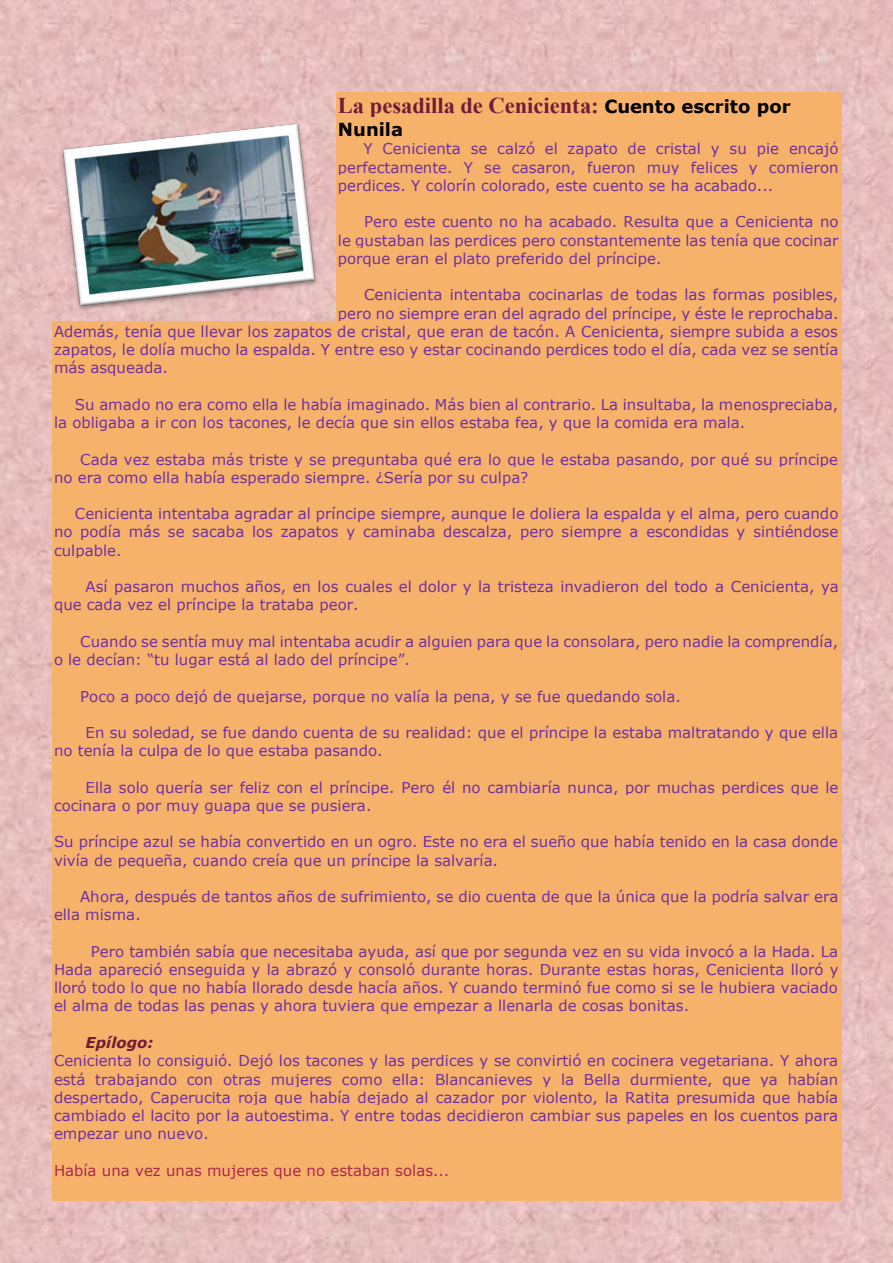
<style>
.page{position:relative;width:893px;height:1263px;background:#e5bdbe}
.page>*{position:absolute;margin:0;border:0;box-sizing:border-box;transform-origin:0 0}
.t1{font:700 22.5px "Times New Roman";color:#731a36}
.t2{font:700 18px "Verdana";color:#000}
.t3{font:15px/18.1px "Verdana";color:#7030a0}
.t4{font:15px "Verdana";color:#ad2750}
.t5{font:italic 700 15px "Verdana";color:#731a36}
.s1{font-family:"Verdana";font-size:18px;color:#000}
</style>
<div class="page">
<div style="left:336px;top:92px;width:505px;height:26px;background:#f6b26b"></div>
<div style="left:336px;top:118px;width:505px;height:21px;background:#f6b26b"></div>
<div style="left:336px;top:139px;width:505px;height:19px;background:#f6b26b"></div>
<div style="left:336px;top:158px;width:505px;height:18px;background:#f6b26b"></div>
<div style="left:336px;top:176px;width:505px;height:18px;background:#f6b26b"></div>
<div style="left:336px;top:194px;width:505px;height:18px;background:#f6b26b"></div>
<div style="left:336px;top:212px;width:505px;height:19px;background:#f6b26b"></div>
<div style="left:336px;top:231px;width:505px;height:18px;background:#f6b26b"></div>
<div style="left:336px;top:249px;width:505px;height:18px;background:#f6b26b"></div>
<div style="left:336px;top:267px;width:505px;height:18px;background:#f6b26b"></div>
<div style="left:336px;top:285px;width:505px;height:19px;background:#f6b26b"></div>
<div style="left:336px;top:304px;width:505px;height:18px;background:#f6b26b"></div>
<div style="left:52px;top:322px;width:789px;height:18px;background:#f6b26b"></div>
<div style="left:52px;top:340px;width:789px;height:18px;background:#f6b26b"></div>
<div style="left:52px;top:358px;width:789px;height:18px;background:#f6b26b"></div>
<div style="left:52px;top:376px;width:789px;height:19px;background:#f6b26b"></div>
<div style="left:52px;top:395px;width:789px;height:18px;background:#f6b26b"></div>
<div style="left:52px;top:413px;width:789px;height:18px;background:#f6b26b"></div>
<div style="left:52px;top:431px;width:789px;height:18px;background:#f6b26b"></div>
<div style="left:52px;top:449px;width:789px;height:19px;background:#f6b26b"></div>
<div style="left:52px;top:468px;width:789px;height:18px;background:#f6b26b"></div>
<div style="left:52px;top:486px;width:789px;height:18px;background:#f6b26b"></div>
<div style="left:52px;top:504px;width:789px;height:18px;background:#f6b26b"></div>
<div style="left:52px;top:522px;width:789px;height:18px;background:#f6b26b"></div>
<div style="left:52px;top:540px;width:789px;height:19px;background:#f6b26b"></div>
<div style="left:52px;top:559px;width:789px;height:18px;background:#f6b26b"></div>
<div style="left:52px;top:577px;width:789px;height:18px;background:#f6b26b"></div>
<div style="left:52px;top:595px;width:789px;height:19px;background:#f6b26b"></div>
<div style="left:52px;top:614px;width:789px;height:18px;background:#f6b26b"></div>
<div style="left:52px;top:632px;width:789px;height:18px;background:#f6b26b"></div>
<div style="left:52px;top:650px;width:789px;height:18px;background:#f6b26b"></div>
<div style="left:52px;top:668px;width:789px;height:18px;background:#f6b26b"></div>
<div style="left:52px;top:686px;width:789px;height:19px;background:#f6b26b"></div>
<div style="left:52px;top:705px;width:789px;height:18px;background:#f6b26b"></div>
<div style="left:52px;top:723px;width:789px;height:18px;background:#f6b26b"></div>
<div style="left:52px;top:741px;width:789px;height:18px;background:#f6b26b"></div>
<div style="left:52px;top:759px;width:789px;height:19px;background:#f6b26b"></div>
<div style="left:52px;top:778px;width:789px;height:18px;background:#f6b26b"></div>
<div style="left:52px;top:796px;width:789px;height:18px;background:#f6b26b"></div>
<div style="left:52px;top:814px;width:789px;height:18px;background:#f6b26b"></div>
<div style="left:52px;top:832px;width:789px;height:18px;background:#f6b26b"></div>
<div style="left:52px;top:850px;width:789px;height:19px;background:#f6b26b"></div>
<div style="left:52px;top:869px;width:789px;height:18px;background:#f6b26b"></div>
<div style="left:52px;top:887px;width:789px;height:18px;background:#f6b26b"></div>
<div style="left:52px;top:905px;width:789px;height:18px;background:#f6b26b"></div>
<div style="left:52px;top:923px;width:789px;height:19px;background:#f6b26b"></div>
<div style="left:52px;top:942px;width:789px;height:18px;background:#f6b26b"></div>
<div style="left:52px;top:960px;width:789px;height:18px;background:#f6b26b"></div>
<div style="left:52px;top:978px;width:789px;height:18px;background:#f6b26b"></div>
<div style="left:52px;top:996px;width:789px;height:19px;background:#f6b26b"></div>
<div style="left:52px;top:1015px;width:789px;height:18px;background:#f6b26b"></div>
<div style="left:52px;top:1033px;width:789px;height:18px;background:#f6b26b"></div>
<div style="left:52px;top:1051px;width:789px;height:18px;background:#f6b26b"></div>
<div style="left:52px;top:1069px;width:789px;height:19px;background:#f6b26b"></div>
<div style="left:52px;top:1088px;width:789px;height:18px;background:#f6b26b"></div>
<div style="left:52px;top:1106px;width:789px;height:18px;background:#f6b26b"></div>
<div style="left:52px;top:1124px;width:789px;height:18px;background:#f6b26b"></div>
<div style="left:52px;top:1142px;width:789px;height:18px;background:#f6b26b"></div>
<div style="left:52px;top:1160px;width:789px;height:19px;background:#f6b26b"></div>
<div style="left:52px;top:1179px;width:789px;height:22px;background:#f6b26b"></div>
<img style="left:57px;top:120px;width:265px;height:195px">
<h1 class="t1" style="left:338px;top:89px;width:454px">La pesadilla de Cenicienta: <span class="s1">Cuento escrito por</span></h1>
<p class="t2" style="left:338px;top:116px;width:67px">Nunila</p>
<p class="t3" style="left:338px;top:140px;width:502px;text-align:justify;text-indent:26px">Y Cenicienta se calzó el zapato de cristal y su pie encajó perfectamente. Y se casaron, fueron muy felices y comieron perdices. Y colorín colorado, este cuento se ha acabado...</p>
<p class="t3" style="left:338px;top:213px;width:502px;text-align:justify;text-indent:26px">Pero este cuento no ha acabado. Resulta que a Cenicienta no le gustaban las perdices pero constantemente las tenía que cocinar porque eran el plato preferido del príncipe.</p>
<p class="t3" style="left:364px;top:286px;width:476px">Cenicienta intentaba cocinarlas de todas las formas posibles,</p>
<p class="t3" style="left:338px;top:304px;width:502px">pero no siempre eran del agrado del príncipe, y éste le reprochaba.</p>
<p class="t3" style="left:54px;top:322px;width:786px">Además, tenía que llevar los zapatos de cristal, que eran de tacón. A Cenicienta, siempre subida a esos</p>
<p class="t3" style="left:54px;top:340px;width:786px">zapatos, le dolía mucho la espalda. Y entre eso y estar cocinando perdices todo el día, cada vez se sentía</p>
<p class="t3" style="left:54px;top:359px;width:115px">más asqueada.</p>
<p class="t3" style="left:54px;top:395px;width:786px;text-indent:21px">Su amado no era como ella le había imaginado. Más bien al contrario. La insultaba, la menospreciaba, la obligaba a ir con los tacones, le decía que sin ellos estaba fea, y que la comida era mala.</p>
<p class="t3" style="left:54px;top:450px;width:786px;text-indent:26px">Cada vez estaba más triste y se preguntaba qué era lo que le estaba pasando, por qué su príncipe no era como ella había esperado siempre. ¿Sería por su culpa?</p>
<p class="t3" style="left:54px;top:505px;width:786px;text-align:justify;text-indent:21px">Cenicienta intentaba agradar al príncipe siempre, aunque le doliera la espalda y el alma, pero cuando no podía más se sacaba los zapatos y caminaba descalza, pero siempre a escondidas y sintiéndose culpable.</p>
<p class="t3" style="left:54px;top:577px;width:786px;text-indent:31px">Así pasaron muchos años, en los cuales el dolor y la tristeza invadieron del todo a Cenicienta, ya que cada vez el príncipe la trataba peor.</p>
<p class="t3" style="left:54px;top:632px;width:786px;text-indent:26px">Cuando se sentía muy mal intentaba acudir a alguien para que la consolara, pero nadie la comprendía, o le decían: “tu lugar está al lado del príncipe”.</p>
<p class="t3" style="left:80px;top:687px;width:602px">Poco a poco dejó de quejarse, porque no valía la pena, y se fue quedando sola.</p>
<p class="t3" style="left:54px;top:723px;width:786px;text-indent:31px">En su soledad, se fue dando cuenta de su realidad: que el príncipe la estaba maltratando y que ella no tenía la culpa de lo que estaba pasando.</p>
<p class="t3" style="left:54px;top:778px;width:786px;text-indent:31px">Ella solo quería ser feliz con el príncipe. Pero él no cambiaría nunca, por muchas perdices que le cocinara o por muy guapa que se pusiera.</p>
<p class="t3" style="left:54px;top:833px;width:786px">Su príncipe azul se había convertido en un ogro. Este no era el sueño que había tenido en la casa donde vivía de pequeña, cuando creía que un príncipe la salvaría.</p>
<p class="t3" style="left:54px;top:887px;width:786px;text-indent:26px">Ahora, después de tantos años de sufrimiento, se dio cuenta de que la única que la podría salvar era ella misma.</p>
<p class="t3" style="left:54px;top:942px;width:786px;text-align:justify;text-indent:37px">Pero también sabía que necesitaba ayuda, así que por segunda vez en su vida invocó a la Hada. La Hada apareció enseguida y la abrazó y consoló durante horas. Durante estas horas, Cenicienta lloró y lloró todo lo que no había llorado desde hacía años. Y cuando terminó fue como si se le hubiera vaciado el alma de todas las penas y ahora tuviera que empezar a llenarla de cosas bonitas.</p>
<p class="t5" style="left:85px;top:1032px;width:70px">Epílogo:</p>
<p class="t3" style="left:54px;top:1051px;width:786px;text-align:justify">Cenicienta lo consiguió. Dejó los tacones y las perdices y se convirtió en cocinera vegetariana. Y ahora está trabajando con otras mujeres como ella: Blancanieves y la Bella durmiente, que ya habían despertado, Caperucita roja que había dejado al cazador por violento, la Ratita presumida que había cambiado el lacito por la autoestima. Y entre todas decidieron cambiar sus papeles en los cuentos para empezar uno nuevo.</p>
<p class="t4" style="left:54px;top:1160px;width:397px">Había una vez unas mujeres que no estaban solas...</p>
</div>
